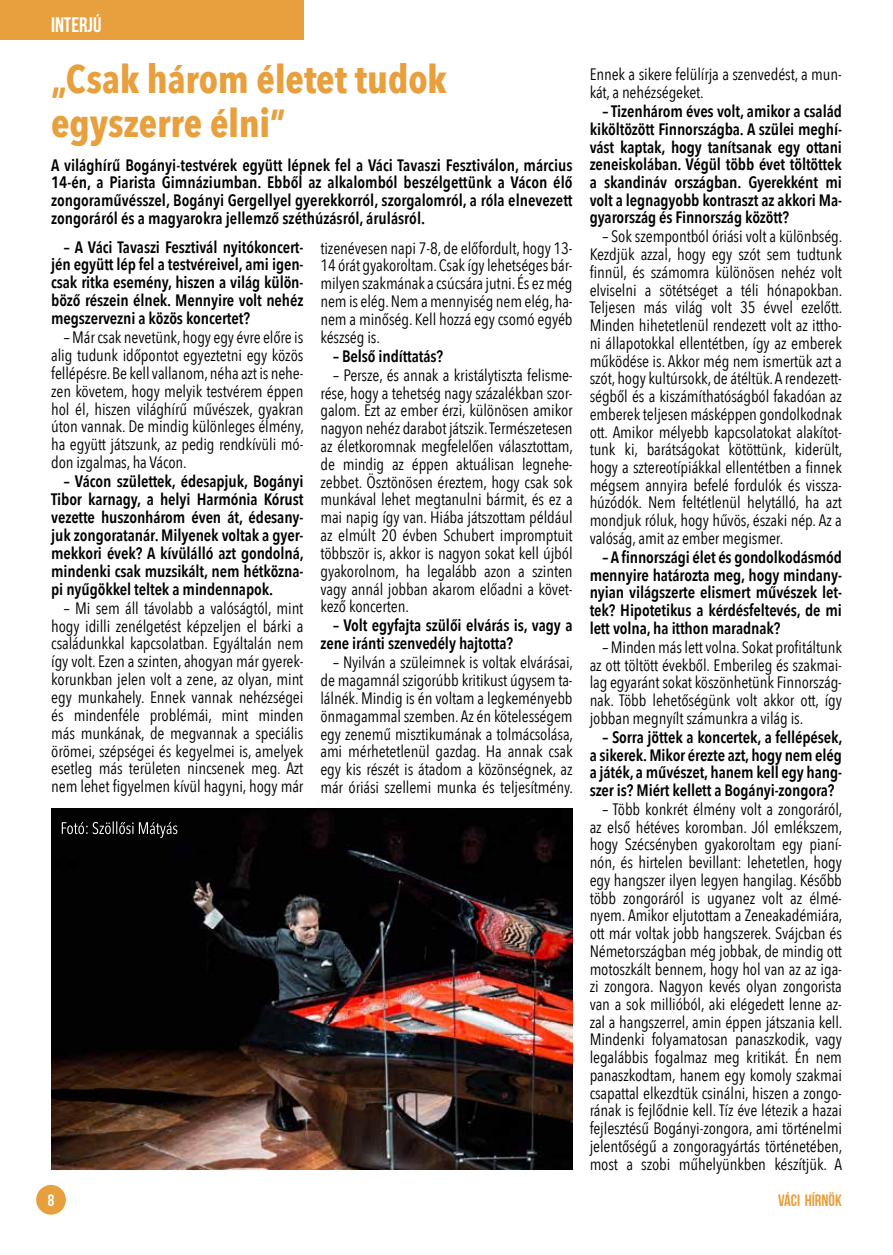
<style>
.page{position:relative;width:893px;height:1255px;background:#fff}
.page>*{position:absolute;margin:0;border:0;box-sizing:border-box;transform-origin:0 0}
.t1{font:700 39px/43.5px "Avenir Next Condensed";letter-spacing:-.005em;color:#e8a03e}
.t2{font:700 21px "Bebas Neue";color:#fff}
.t3{font:16.5px/17.7px "Avenir Next Condensed";letter-spacing:-.005em;color:#000;text-align:justify}
.t4{font:600 16.5px/17.7px "Avenir Next Condensed";letter-spacing:-.005em;color:#000;text-align:justify}
.t5{font:700 16.5px "Bebas Neue";color:#e8a03e}
.t6{font:700 16.5px "Bebas Neue";color:#fff}
</style>
<div class="page">
<div style="left:0;top:0;width:303px;height:39px;background:#e8a03e"></div>
<div style="left:36px;top:1184px;width:30px;height:30px;background:#e8a03e;border-radius:50%"></div>
<img style="left:51px;top:808px;width:521px;height:361px">
<svg style="left:62px;top:821px;width:115px;height:16px"></svg>
<p class="t2" style="left:51px;top:13px;width:52px">INTERJÚ</p>
<h1 class="t1" style="left:51px;top:58px;width:397px">„Csak három életet tudok egyszerre élni”</h1>
<p class="t4" style="left:51px;top:156px;width:523px">A világhírű Bogányi-testvérek együtt lépnek fel a Váci Tavaszi Fesztiválon, március 14-én, a Piarista Gimnáziumban. Ebből az alkalomból beszélgettünk a Vácon élő zongoraművésszel, Bogányi Gergellyel gyerekkorról, szorgalomról, a róla elnevezett zongoráról és a magyarokra jellemző széthúzásról, árulásról.</p>
<p class="t4" style="left:51px;top:237px;width:254px;text-indent:13px">– A Váci Tavaszi Fesztivál nyitókoncert&shy;jén együtt lép fel a testvéreivel, ami igen&shy;csak ritka esemény, hiszen a világ külön&shy;böző részein élnek. Mennyire volt nehéz megszervezni a közös koncertet?</p>
<p class="t3" style="left:51px;top:328px;width:254px;text-indent:13px">– Már csak nevetünk, hogy egy évre előre is alig tudunk időpontot egyeztetni egy közös fellépésre. Be kell vallanom, néha azt is nehe&shy;zen követem, hogy melyik testvérem éppen hol él, hiszen világhírű művészek, gyakran úton vannak. De mindig különleges élmény, ha együtt játszunk, az pedig rendkívüli mó&shy;don izgalmas, ha Vácon.</p>
<p class="t4" style="left:51px;top:472px;width:254px;text-indent:13px">– Vácon születtek, édesapjuk, Bogányi Tibor karnagy, a helyi Harmónia Kórust vezette huszonhárom éven át, édesany&shy;juk zongoratanár. Milyenek voltak a gyer&shy;mekkori évek? A kívülálló azt gondolná, mindenki csak muzsikált, nem hétközna&shy;pi nyűgökkel teltek a mindennapok.</p>
<p class="t3" style="left:51px;top:598px;width:254px;text-indent:13px">– Mi sem áll távolabb a valóságtól, mint hogy idilli zenélgetést képzeljen el bárki a családunkkal kapcsolatban. Egyáltalán nem így volt. Ezen a szinten, ahogyan már gyerek&shy;korunkban jelen volt a zene, az olyan, mint egy munkahely. Ennek vannak nehézségei és mindenféle problémái, mint minden más munkának, de megvannak a speciális örömei, szépségei és kegyelmei is, amelyek esetleg más területen nincsenek meg. Azt nem lehet figyelmen kívül hagyni, hogy már</p>
<p class="t3" style="left:320px;top:238px;width:254px">tizenévesen napi 7-8, de előfordult, hogy 13- 14 órát gyakoroltam. Csak így lehetséges bár&shy;milyen szakmának a csúcsára jutni. És ez még nem is elég. Nem a mennyiség nem elég, ha&shy;nem a minőség. Kell hozzá egy csomó egyéb készség is.</p>
<p class="t4" style="left:333px;top:346px;width:111px">– Belső indíttatás?</p>
<p class="t3" style="left:320px;top:365px;width:254px;text-indent:13px">– Persze, és annak a kristálytiszta felisme&shy;rése, hogy a tehetség nagy százalékban szor&shy;galom. Ezt az ember érzi, különösen amikor nagyon nehéz darabot játszik. Természetesen az életkoromnak megfelelően választottam, de mindig az éppen aktuálisan legnehe&shy;zebbet. Ösztönösen éreztem, hogy csak sok munkával lehet megtanulni bármit, és ez a mai napig így van. Hiába játszottam például az elmúlt 20 évben Schubert impromptuit többször is, akkor is nagyon sokat kell újból gyakorolnom, ha legalább azon a szinten vagy annál jobban akarom előadni a követ&shy;kező koncerten.</p>
<p class="t4" style="left:320px;top:616px;width:254px;text-indent:13px">– Volt egyfajta szülői elvárás is, vagy a zene iránti szenvedély hajtotta?</p>
<p class="t3" style="left:320px;top:653px;width:254px;text-indent:13px">– Nyilván a szüleimnek is voltak elvárásai, de magamnál szigorúbb kritikust úgysem ta&shy;lálnék. Mindig is én voltam a legkeményebb önmagammal szemben. Az én kötelességem egy zenemű misztikumának a tolmácsolása, ami mérhetetlenül gazdag. Ha annak csak egy kis részét is átadom a közönségnek, az már óriási szellemi munka és teljesítmény.</p>
<p class="t3" style="left:590px;top:65px;width:254px">Ennek a sikere felülírja a szenvedést, a mun&shy;kát, a nehézségeket.</p>
<p class="t4" style="left:590px;top:102px;width:254px;text-indent:13px">– Tizenhárom éves volt, amikor a család kiköltözött Finnországba. A szülei meghí&shy;vást kaptak, hogy tanítsanak egy ottani zeneiskolában. Végül több évet töltöttek a skandináv országban. Gyerekként mi volt a legnagyobb kontraszt az akkori Ma&shy;gyarország és Finnország között?</p>
<p class="t3" style="left:590px;top:227px;width:254px;text-indent:13px">– Sok szempontból óriási volt a különbség.<br>Kezdjük azzal, hogy egy szót sem tudtunk finnül, és számomra különösen nehéz volt elviselni a sötétséget a téli hónapokban.<br>Teljesen más világ volt 35 évvel ezelőtt.<br>Minden hihetetlenül rendezett volt az ittho&shy;ni állapotokkal ellentétben, így az emberek működése is. Akkor még nem ismertük azt a szót, hogy kultúrsokk, de átéltük. A rendezett&shy;ségből és a kiszámíthatóságból fakadóan az emberek teljesen másképpen gondolkodnak ott. Amikor mélyebb kapcsolatokat alakítot&shy;tunk ki, barátságokat kötöttünk, kiderült, hogy a sztereotípiákkal ellentétben a fi nnek mégsem annyira befelé fordulók és vissza&shy;húzódók. Nem feltétlenül helytálló, ha azt mondjuk róluk, hogy hűvös, északi nép. Az a valóság, amit az ember megismer.</p>
<p class="t4" style="left:590px;top:548px;width:254px;text-indent:13px">– A finnországi élet és gondolkodásmód mennyire határozta meg, hogy mindan - nyian világszerte elismert művészek let&shy;tek? Hipotetikus a kérdésfeltevés, de mi lett volna, ha itthon maradnak?</p>
<p class="t3" style="left:590px;top:637px;width:254px;text-indent:13px">– Minden más lett volna. Sokat profitáltunk az ott töltött évekből. Emberileg és szakmai&shy;lag egyaránt sokat köszönhetünk Finnország&shy;nak. Több lehetőségünk volt akkor ott, így jobban megnyílt számunkra a világ is.</p>
<p class="t4" style="left:590px;top:727px;width:254px;text-indent:13px">– Sorra jöttek a koncertek, a fellépések, a sikerek. Mikor érezte azt, hogy nem elég a játék, a művészet, hanem kell egy hang&shy;szer is? Miért kellett a Bogányi-zongora?</p>
<p class="t3" style="left:590px;top:799px;width:254px;text-indent:13px">– Több konkrét élmény volt a zongoráról, az első hétéves koromban. Jól emlékszem, hogy Szécsényben gyakoroltam egy pianí&shy;nón, és hirtelen bevillant: lehetetlen, hogy egy hangszer ilyen legyen hangilag. Később több zongoráról is ugyanez volt az élmé&shy;nyem. Amikor eljutottam a Zeneakadémiára, ott már voltak jobb hangszerek. Svájcban és Németországban még jobbak, de mindig ott motoszkált bennem, hogy hol van az az iga&shy;zi zongora. Nagyon kevés olyan zongorista van a sok millióból, aki elégedett lenne az&shy;zal a hangszerrel, amin éppen játszania kell.<br>Mindenki folyamatosan panaszkodik, vagy legalábbis fogalmaz meg kritikát. Én nem panaszkodtam, hanem egy komoly szakmai csapattal elkezdtük csinálni, hiszen a zongo&shy;rának is fejlődnie kell. Tíz éve létezik a hazai fejlesztésű Bogányi-zongora, ami történelmi jelentőségű a zongoragyártás történetében, most a szobi műhelyünkben készítjük. A</p>
<p class="t6" style="left:48px;top:1190px;width:8px">8</p>
<p class="t5" style="left:778px;top:1190px;width:65px">VÁCI HÍRNÖK</p>
</div>
